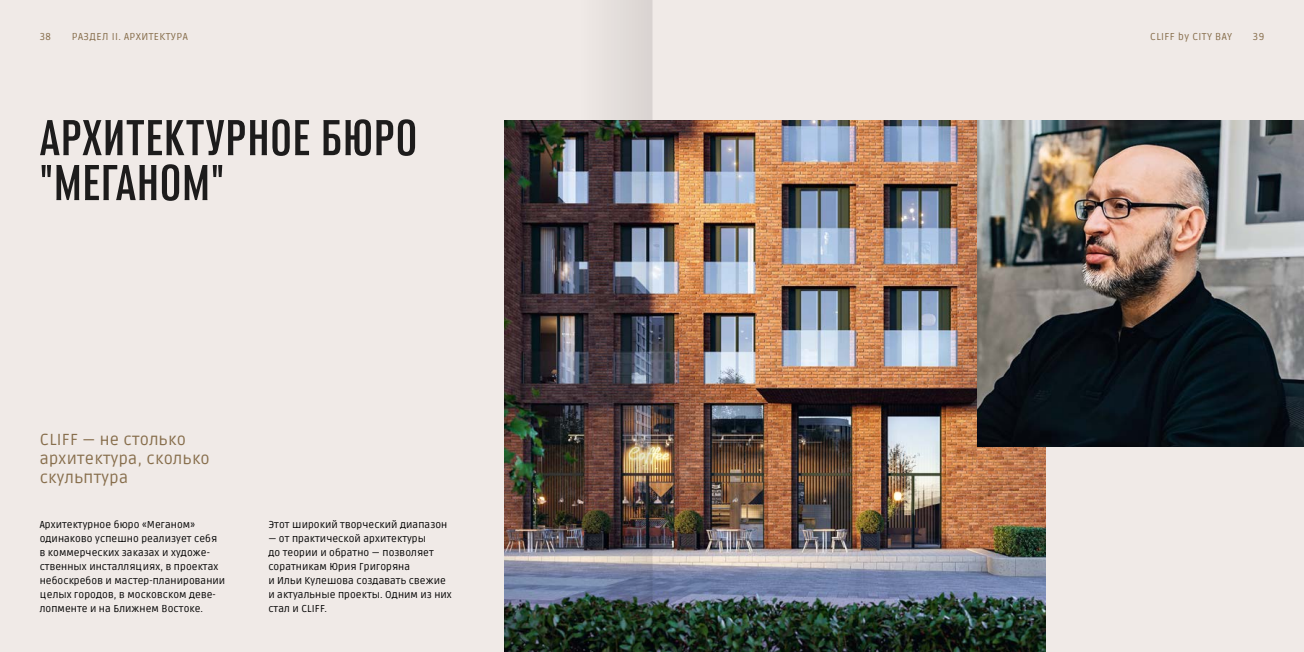
<style>
.page{position:relative;width:1304px;height:652px;background:#fff}
.page>*{position:absolute;margin:0;border:0;box-sizing:border-box;transform-origin:0 0}
.t1{font:500 54px/44.9px "FUD Grotesk";letter-spacing:.02em;color:#1d1c1c}
.t2{font:16px/18.7px "Ruda";letter-spacing:.02em;color:#876e4c}
.t3{font:10px/14px "Ruda";letter-spacing:.01em;color:#000}
.t4{font:10px "Ruda";letter-spacing:.04em;color:#876e4c}
</style>
<div class="page">
<div style="left:0;top:0;width:652px;height:652px;background:#f0eae7"></div>
<div style="left:652px;top:0;width:652px;height:652px;background:#f0eae7"></div>
<img style="left:505px;top:120px;width:540px;height:532px">
<img style="left:978px;top:120px;width:326px;height:326px">
<img style="left:576px;top:0;width:76px;height:652px">
<p class="t4" style="left:40px;top:29px;width:13px">38</p>
<p class="t4" style="left:72px;top:29px;width:117px">РАЗДЕЛ II. АРХИТЕКТУРА</p>
<p class="t4" style="left:1150px;top:29px;width:84px">CLIFF by CITY BAY</p>
<p class="t4" style="left:1253px;top:29px;width:13px">39</p>
<h1 class="t1" style="left:40px;top:116px;width:379px">АРХИТЕКТУРНОЕ БЮРО "МЕГАНОМ"</h1>
<h2 class="t2" style="left:40px;top:430px;width:172px">CLIFF — не столько архитектура, сколько скульптура</h2>
<p class="t3" style="left:40px;top:517px;width:187px">Архитектурное бюро «Меганом» одинаково успешно реализует себя в коммерческих заказах и художе&shy;ственных инсталляциях, в проектах небоскребов и мастер-планировании целых городов, в московском деве&shy;лопменте и на Ближнем Востоке.</p>
<p class="t3" style="left:268px;top:517px;width:180px">Этот широкий творческий диапазон</p>
<p class="t3" style="left:268px;top:531px;width:185px">— от практической архитектуры<br>до теории и обратно — позволяет соратникам Юрия Григоряна<br>и Ильи Кулешова создавать свежие и актуальные проекты. Одним из них стал и CLIFF.</p>
</div>
